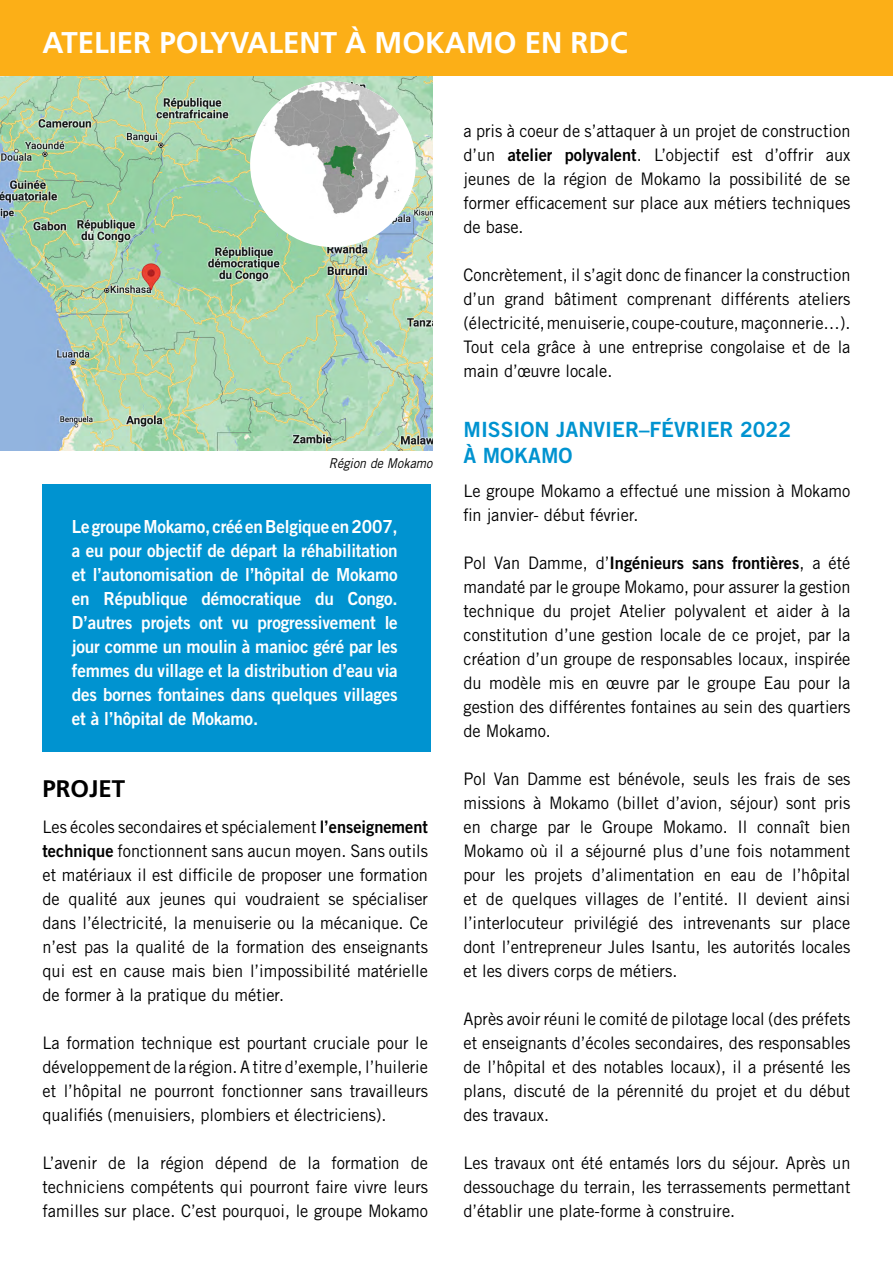
<style>
.page{position:relative;width:893px;height:1263px;background:#fff}
.page>*{position:absolute;margin:0;border:0;box-sizing:border-box;transform-origin:0 0}
.TEXTE_NOIR{font:700 30px "Frutiger";color:#fff}
.TITRE_1{font:700 24px "Frutiger";color:#000}
.TITRE_2{font:21px "Trade Gothic Bold Two";color:#0093d0}
.TEXTE_NOIR-2{font:18px/24px "Trade Gothic Bold Two";letter-spacing:-.01em;color:#fff;text-align:justify;scale:.95 1}
.texte{font:17.25px/24px "Trade Gothic";color:#000;text-align:justify;scale:.95 1}
.TEXTE_NOIR-3{font:italic 13.5px "Trade Gothic";color:#000;scale:.92 1}
.s1{font-family:"Trade Gothic Bold Two"}
</style>
<div class="page">
<img style="left:0;top:75px;width:432px;height:375px">
<div style="left:250px;top:81px;width:166px;height:166px;background:#fff;border-radius:50%"></div>
<img style="left:263px;top:81px;width:140px;height:137px">
<div style="left:0;top:0;width:893px;height:75px;background:#fcaf17"></div>
<div style="left:43px;top:484px;width:388px;height:268px;background:#0093d0"></div>
<p class="TEXTE_NOIR" style="left:43px;top:25px;width:587px">ATELIER POLYVALENT À MOKAMO EN RDC</p>
<p class="TEXTE_NOIR-3" style="left:329px;top:455px;width:114px">Région de Mokamo</p>
<p class="TEXTE_NOIR-2" style="left:72px;top:514px;width:345px">Le groupe Mokamo, créé en Belgique en 2007, a eu pour objectif de départ la réhabilitation et l’autonomisation de l’hôpital de Mokamo en République démocratique du Congo.<br>D’autres projets ont vu progressivement le jour comme un moulin à manioc géré par les femmes du village et la distribution d’eau via des bornes fontaines dans quelques villages et à l’hôpital de Mokamo.</p>
<p class="TITRE_1" style="left:43px;top:775px;width:84px">PROJET</p>
<p class="texte" style="left:43px;top:815px;width:407px">Les écoles secondaires et spécialement <span class="s1">l’enseignement technique</span> fonctionnent sans aucun moyen. Sans outils et matériaux il est difficile de proposer une formation de qualité aux jeunes qui voudraient se spécialiser dans l’électricité, la menuiserie ou la mécanique. Ce n’est pas la qualité de la formation des enseignants qui est en cause mais bien l’impossibilité matérielle de former à la pratique du métier.</p>
<p class="texte" style="left:43px;top:1031px;width:407px">La formation technique est pourtant cruciale pour le développement de la région. A titre d’exemple, l’huilerie et l’hôpital ne pourront fonctionner sans travailleurs qualifiés (menuisiers, plombiers et électriciens).</p>
<p class="texte" style="left:43px;top:1151px;width:407px">L’avenir de la région dépend de la formation de techniciens compétents qui pourront faire vivre leurs familles sur place. C’est pourquoi, le groupe Mokamo</p>
<p class="texte" style="left:463px;top:119px;width:409px">a pris à coeur de s’attaquer à un projet de construction d’un <span class="s1">atelier polyvalent</span>. L’objectif est d’offrir aux jeunes de la région de Mokamo la possibilité de se former efficacement sur place aux métiers techniques de base.</p>
<p class="texte" style="left:463px;top:263px;width:409px">Concrètement, il s’agit donc de financer la construction d’un grand bâtiment comprenant différents ateliers (électricité, menuiserie, coupe-couture, maçonnerie…).<br>Tout cela grâce à une entreprise congolaise et de la main d’œuvre locale.</p>
<p class="TITRE_2" style="left:463px;top:417px;width:329px">MISSION JANVIER–FÉVRIER 2022</p>
<p class="TITRE_2" style="left:463px;top:442px;width:111px">À MOKAMO</p>
<p class="texte" style="left:463px;top:479px;width:409px">Le groupe Mokamo a effectué une mission à Mokamo fin janvier- début février.</p>
<p class="texte" style="left:463px;top:551px;width:409px">Pol Van Damme, d’<span class="s1">Ingénieurs sans frontières</span>, a été mandaté par le groupe Mokamo, pour assurer la gestion technique du projet Atelier polyvalent et aider à la constitution d’une gestion locale de ce projet, par la création d’un groupe de responsables locaux, inspirée du modèle mis en œuvre par le groupe Eau pour la gestion des différentes fontaines au sein des quartiers de Mokamo.</p>
<p class="texte" style="left:463px;top:767px;width:409px">Pol Van Damme est bénévole, seuls les frais de ses missions à Mokamo (billet d’avion, séjour) sont pris en charge par le Groupe Mokamo. Il connaît bien Mokamo où il a séjourné plus d’une fois notamment pour les projets d’alimentation en eau de l’hôpital et de quelques villages de l’entité. Il devient ainsi l’interlocuteur privilégié des intrevenants sur place dont l’entrepreneur Jules Isantu, les autorités locales et les divers corps de métiers.</p>
<p class="texte" style="left:463px;top:1007px;width:409px">Après avoir réuni le comité de pilotage local (des préfets et enseignants d’écoles secondaires, des responsables de l’hôpital et des notables locaux), il a présenté les plans, discuté de la pérennité du projet et du début des travaux.</p>
<p class="texte" style="left:463px;top:1151px;width:409px">Les travaux ont été entamés lors du séjour. Après un dessouchage du terrain, les terrassements permettant d’établir une plate-forme à construire.</p>
</div>
